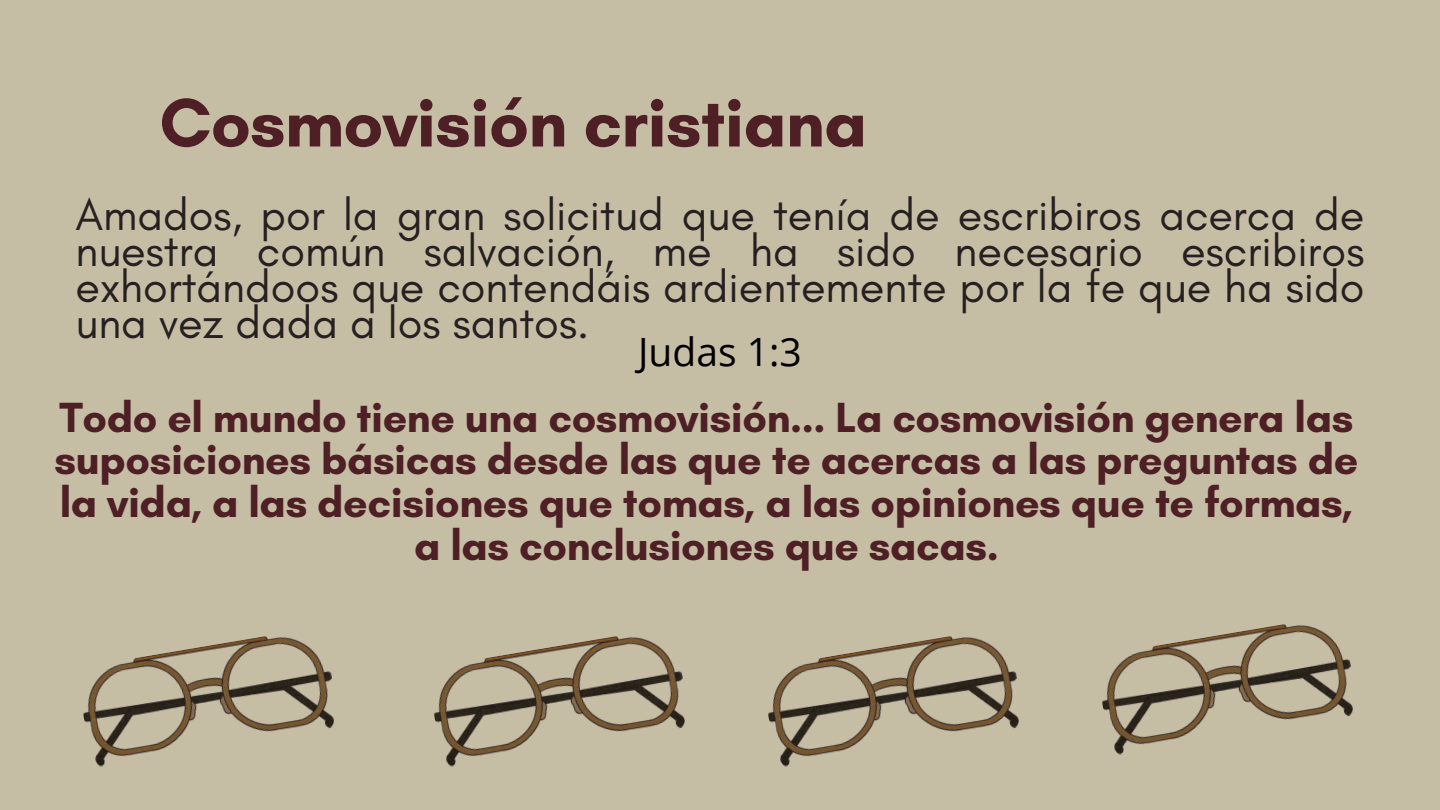
<style>
.page{position:relative;width:1440px;height:810px;background:#c6bda5}
.page>*{position:absolute;margin:0;border:0;box-sizing:border-box;transform-origin:0 0}
.t1{font:700 70px "Glacial Indifference";letter-spacing:-.01em;color:#4e1f24}
.t2{font:45px/36px "Glacial Indifference";color:#262021;text-align:justify}
.t3{font:700 43px/42.8px "Glacial Indifference";letter-spacing:-.01em;color:#4e1f24;text-align:center}
.t4{font:39px "Open Sans";color:#000}
</style>
<div class="page">
<img style="left:83px;top:636px;width:251px;height:131px">
<img style="left:434px;top:636px;width:251px;height:131px">
<img style="left:768px;top:636px;width:251px;height:131px">
<img style="left:1102px;top:624px;width:251px;height:131px">
<h3 class="t1" style="left:160px;top:80px;width:709px">Cosmovisión cristiana</h3>
<p class="t2" style="left:76px;top:196px;width:1290px">Amados, por la gran solicitud que tenía de escribiros acerca de nuestra común salvación, me ha sido necesario escribiros exhortándoos que contendáis ardientemente por la fe que ha sido una vez dada a los santos.</p>
<h2 class="t4" style="left:638px;top:325px;width:165px">Judas 1:3</h2>
<h1 class="t3" style="left:55px;top:395px;width:1305px">Todo el mundo tiene una cosmovisión... La cosmovisión genera las suposiciones básicas desde las que te acercas a las preguntas de la vida, a las decisiones que tomas, a las opiniones que te formas, a las conclusiones que sacas.</h1>
</div>
